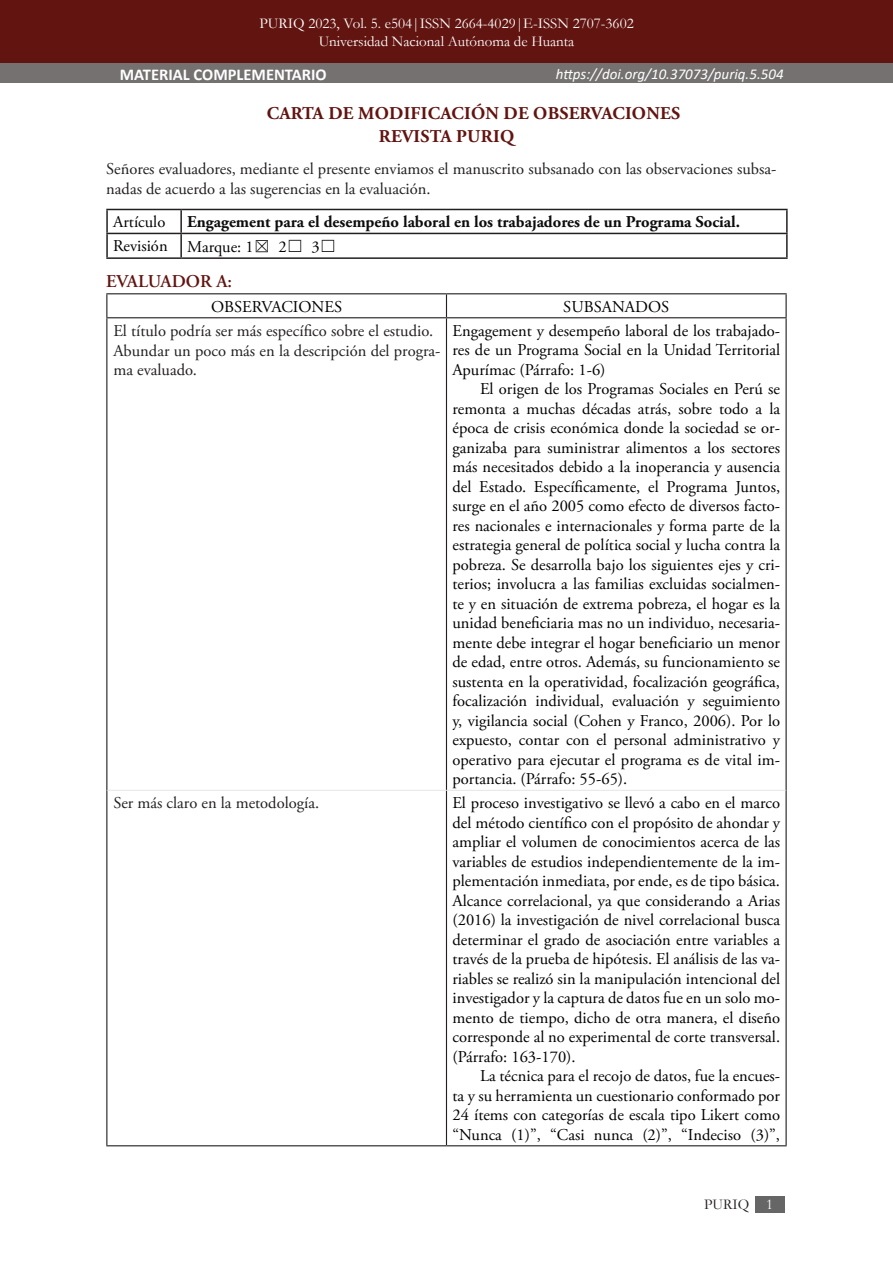
<style>
.page{position:relative;width:893px;height:1263px;background:#fff}
.page>*{position:absolute;margin:0;border:0;box-sizing:border-box;transform-origin:0 0}
.Titulo_de_Seccion{font:700 18px "Adobe Garamond Pro";letter-spacing:.015em;color:#621410}
.Titulo_Evaluador{font:600 18px "Adobe Garamond Pro";letter-spacing:-.005em;color:#621410}
.Parrafo_subsanado{font:16.5px/19.5px "Adobe Garamond Pro";color:#000;text-align:justify}
.Parrafo{font:16.5px/19.8px "Adobe Garamond Pro";color:#231f20}
.Lista_Obeservacion{font:16.5px/19.8px "Adobe Garamond Pro";color:#231f20}
.t1{font:700 16.5px "Adobe Garamond Pro";color:#0d0d0d}
.t2{font:700 16.5px "Calibri";color:#fff}
.t3{font:15px/18px "Garamond";color:#fff;text-align:center}
.t4{font:italic 15px "Calibri";color:#fff}
.t5{font:15px "Garamond";color:#231f20}
.s1{font-family:"MS Gothic"}
.s2{color:#fff}
</style>
<div class="page">
<div style="left:0;top:0;width:893px;height:64px;background:#621410"></div>
<div style="left:755px;top:1196px;width:29px;height:16px;background:#666"></div>
<div style="left:0;top:64px;width:446px;height:19px;background:#767171"></div>
<div style="left:446px;top:64px;width:447px;height:19px;background:#767171"></div>
<hr style="left:106px;top:209px;width:75px;height:1px;background:#231f20">
<hr style="left:106px;top:210px;width:2px;height:23px;background:#231f20">
<hr style="left:181px;top:209px;width:607px;height:1px;background:#231f20">
<hr style="left:180px;top:210px;width:2px;height:23px;background:#231f20">
<hr style="left:786px;top:210px;width:2px;height:23px;background:#231f20">
<hr style="left:106px;top:233px;width:75px;height:1px;background:#231f20">
<hr style="left:106px;top:234px;width:2px;height:23px;background:#231f20">
<hr style="left:181px;top:233px;width:607px;height:1px;background:#231f20">
<hr style="left:180px;top:234px;width:2px;height:23px;background:#231f20">
<hr style="left:786px;top:234px;width:2px;height:23px;background:#231f20">
<hr style="left:106px;top:257px;width:75px;height:2px;background:#231f20">
<hr style="left:181px;top:257px;width:607px;height:2px;background:#231f20">
<hr style="left:106px;top:293px;width:340px;height:1px;background:#231f20">
<svg style="left:106px;top:294px;width:1px;height:23px"></svg>
<hr style="left:446px;top:293px;width:341px;height:1px;background:#231f20">
<svg style="left:446px;top:294px;width:1px;height:23px"></svg>
<hr style="left:785px;top:294px;width:2px;height:23px;background:#231f20">
<hr style="left:106px;top:317px;width:340px;height:1px;background:#231f20">
<hr style="left:106px;top:318px;width:1px;height:472px;background:#231f20">
<hr style="left:446px;top:317px;width:341px;height:1px;background:#231f20">
<hr style="left:446px;top:318px;width:1px;height:472px;background:#231f20">
<hr style="left:785px;top:318px;width:2px;height:472px;background:#231f20">
<hr style="left:106px;top:790px;width:1px;height:355px;background:#231f20">
<hr style="left:446px;top:790px;width:1px;height:355px;background:#231f20">
<hr style="left:785px;top:790px;width:2px;height:355px;background:#231f20">
<hr style="left:107px;top:790px;width:339px;height:1px;background:#e7e6e6">
<hr style="left:446px;top:790px;width:339px;height:1px;background:#e7e6e6">
<hr style="left:106px;top:1145px;width:340px;height:1px;background:#231f20">
<hr style="left:446px;top:1145px;width:341px;height:1px;background:#231f20">
<p class="t3" style="left:259px;top:14px;width:376px">PURIQ 2023, Vol. 5. e504|ISSN 2664-4029|E-ISSN 2707-3602<br>Universidad Nacional Autónoma de Huanta</p>
<p class="t2" style="left:120px;top:62px;width:208px">MATERIAL COMPLEMENTARIO</p>
<p class="t4" style="left:556px;top:64px;width:229px">https://doi.org/10.37073/puriq.5.504</p>
<p class="Titulo_de_Seccion" style="left:267px;top:103px;width:415px">CARTA DE MODIFICACIÓN DE OBSERVACIONES</p>
<p class="Titulo_de_Seccion" style="left:379px;top:126px;width:137px">REVISTA PURIQ</p>
<p class="Parrafo" style="left:106px;top:160px;width:672px">Señores evaluadores, mediante el presente enviamos el manuscrito subsanado con las observaciones subsa&shy;nadas de acuerdo a las sugerencias en la evaluación.</p>
<p class="Parrafo_subsanado" style="left:113px;top:213px;width:54px">Artículo</p>
<p class="t1" style="left:187px;top:213px;width:554px">Engagement para el desempeño laboral en los trabajadores de un Programa Social.</p>
<p class="Parrafo_subsanado" style="left:113px;top:237px;width:56px">Revisión</p>
<p class="Parrafo_subsanado" style="left:187px;top:238px;width:151px">Marque: 1<span class="s1">☒</span> 2<span class="s1">☐</span> 3<span class="s1">☐</span></p>
<p class="Titulo_Evaluador" style="left:106px;top:271px;width:127px">EVALUADOR A:</p>
<p class="Parrafo_subsanado" style="left:211px;top:297px;width:133px">OBSERVACIONES</p>
<p class="Parrafo_subsanado" style="left:563px;top:297px;width:107px">SUBSANADOS</p>
<p class="Lista_Obeservacion" style="left:113px;top:321px;width:321px">El título podría ser más específico sobre el estudio.</p>
<p class="Lista_Obeservacion" style="left:113px;top:341px;width:328px">Abundar un poco más en la descripción del progra&shy;ma evaluado.</p>
<p class="Parrafo_subsanado" style="left:452px;top:321px;width:329px">Engagement y desempeño laboral de los trabajado&shy;res de un Programa Social en la Unidad Territorial Apurímac (Párrafo: 1-6)</p>
<p class="Parrafo_subsanado" style="left:452px;top:380px;width:329px;text-indent:28px">El origen de los Programas Sociales en Perú se remonta a muchas décadas atrás, sobre todo a la época de crisis económica donde la sociedad se or&shy;ganizaba para suministrar alimentos a los sectores más necesitados debido a la inoperancia y ausencia del Estado. Específicamente, el Programa Juntos, surge en el año 2005 como efecto de diversos facto&shy;res nacionales e internacionales y forma parte de la estrategia general de política social y lucha contra la pobreza. Se desarrolla bajo los siguientes ejes y cri&shy;terios; involucra a las familias excluidas socialmen&shy;te y en situación de extrema pobreza, el hogar es la unidad beneficiaria mas no un individuo, necesaria&shy;mente debe integrar el hogar beneficiario un menor de edad, entre otros. Además, su funcionamiento se sustenta en la operatividad, focalización geográfica, focalización individual, evaluación y seguimiento y, vigilancia social (Cohen y Franco, 2006). Por lo expuesto, contar con el personal administrativo y operativo para ejecutar el programa es de vital im&shy;portancia. (Párrafo: 55-65).</p>
<p class="Lista_Obeservacion" style="left:113px;top:794px;width:207px">Ser más claro en la metodología.</p>
<p class="Parrafo_subsanado" style="left:452px;top:794px;width:329px">El proceso investigativo se llevó a cabo en el marco del método científico con el propósito de ahondar y ampliar el volumen de conocimientos acerca de las variables de estudios independientemente de la im&shy;plementación inmediata, por ende, es de tipo básica.<br>Alcance correlacional, ya que considerando a Arias (2016) la investigación de nivel correlacional busca determinar el grado de asociación entre variables a través de la prueba de hipótesis. El análisis de las va&shy;riables se realizó sin la manipulación intencional del investigador y la captura de datos fue en un solo mo&shy;mento de tiempo, dicho de otra manera, el diseño corresponde al no experimental de corte transversal. (Párrafo: 163-170).</p>
<p class="Parrafo_subsanado" style="left:452px;top:1067px;width:329px;text-indent:28px">La técnica para el recojo de datos, fue la encues&shy;ta y su herramienta un cuestionario conformado por 24 ítems con categorías de escala tipo Likert como “Nunca (1)”, “Casi nunca (2)”, “Indeciso (3)”,</p>
<p class="t5" style="left:704px;top:1194px;width:71px">PURIQ <span class="s2">1</span></p>
</div>
